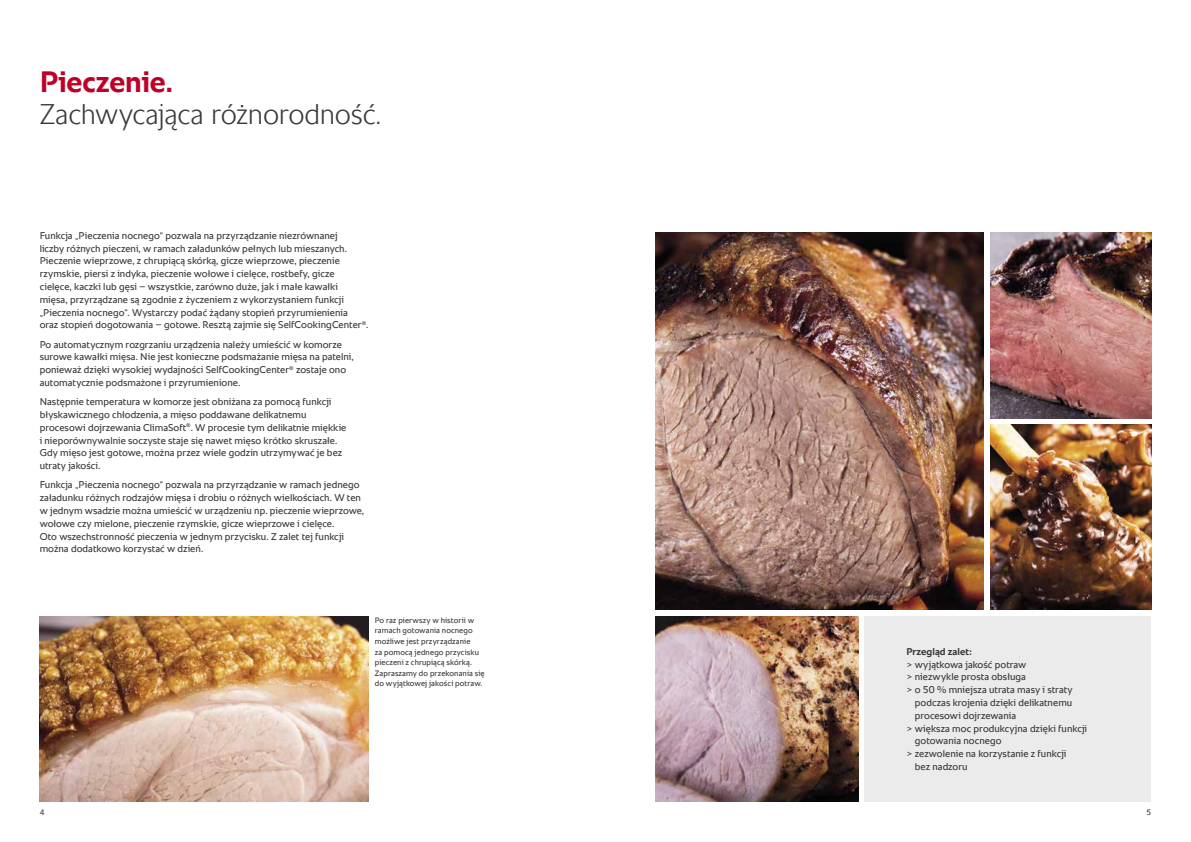
<style>
.page{position:relative;width:1191px;height:842px;background:#fff}
.page>*{position:absolute;margin:0;border:0;box-sizing:border-box;transform-origin:0 0}
.t1{font:700 30px "RATIONAL Sans TT";letter-spacing:-.005em;color:#be0027}
.t2{font:300 29px "RATIONAL Sans TT";letter-spacing:-.01em;color:#393939}
.t3{font:10px/12.8px "RATIONAL Sans TT";letter-spacing:.005em;color:#393939}
.t4{font:700 10px "RATIONAL Sans TT";letter-spacing:.01em;color:#393939}
.t5{font:8px/10.6px "RATIONAL Sans TT";letter-spacing:.015em;color:#393939}
</style>
<div class="page">
<div style="left:864px;top:616px;width:287px;height:186px;background:#ebebeb"></div>
<img style="left:990px;top:424px;width:161px;height:186px">
<img style="left:990px;top:232px;width:161px;height:186px">
<img style="left:655px;top:232px;width:328px;height:378px">
<img style="left:40px;top:616px;width:328px;height:186px">
<img style="left:655px;top:616px;width:203px;height:186px">
<h1 class="t1" style="left:40px;top:60px;width:135px">Pieczenie.</h1>
<h2 class="t2" style="left:40px;top:93px;width:343px">Zachwycająca różnorodność.</h2>
<p class="t3" style="left:40px;top:229px;width:330px">Funkcja „Pieczenia nocnego“ pozwala na przyrządzanie niezrównanej<br>liczby różnych pieczeni, w ramach załadunków pełnych lub mieszanych.<br>Pieczenie wieprzowe, z chrupiącą skórką, gicze wieprzowe, pieczenie rzymskie, piersi z indyka, pieczenie wołowe i cielęce, rostbefy, gicze cielęce, kaczki lub gęsi – wszystkie, zarówno duże, jak i małe kawałki mięsa, przyrządzane są zgodnie z życzeniem z wykorzystaniem funkcji „Pieczenia nocnego“. Wystarczy podać żądany stopień przyrumienienia oraz stopień dogotowania – gotowe. Resztą zajmie się SelfCookingCenter<sup>®</sup>.</p>
<p class="t3" style="left:40px;top:338px;width:316px">Po automatycznym rozgrzaniu urządzenia należy umieścić w komorze surowe kawałki mięsa. Nie jest konieczne podsmażanie mięsa na patelni, ponieważ dzięki wysokiej wydajności SelfCookingCenter<sup>®</sup> zostaje ono automatycznie podsmażone i przyrumienione.</p>
<p class="t3" style="left:40px;top:395px;width:308px">Następnie temperatura w komorze jest obniżana za pomocą funkcji błyskawicznego chłodzenia, a mięso poddawane delikatnemu procesowi dojrzewania ClimaSoft<sup>®</sup>. W procesie tym delikatnie miękkie i nieporównywalnie soczyste staje się nawet mięso krótko skruszałe.<br>Gdy mięso jest gotowe, można przez wiele godzin utrzymywać je bez utraty jakości.</p>
<p class="t3" style="left:40px;top:479px;width:326px">Funkcja „Pieczenia nocnego“ pozwala na przyrządzanie w ramach jednego załadunku różnych rodzajów mięsa i drobiu o różnych wielkościach. W ten w jednym wsadzie można umieścić w urządzeniu np. pieczenie wieprzowe, wołowe czy mielone, pieczenie rzymskie, gicze wieprzowe i cielęce.<br>Oto wszechstronność pieczenia w jednym przycisku. Z zalet tej funkcji można dodatkowo korzystać w dzień.</p>
<p class="t5" style="left:375px;top:615px;width:111px">Po raz pierwszy w historii w ramach gotowania nocnego możliwe jest przyrządzanie<br>za pomocą jednego przycisku pieczeni z chrupiącą skórką.<br>Zapraszamy do przekonania się do wyjątkowej jakości potraw.</p>
<p class="t4" style="left:906px;top:644px;width:67px">Przegląd zalet:</p>
<p class="t3" style="left:906px;top:658px;width:121px">&gt; wyjątkowa jakość potraw</p>
<p class="t3" style="left:906px;top:671px;width:121px">&gt; niezwykle prosta obsługa</p>
<p class="t3" style="left:906px;top:683px;width:168px">&gt; o 50 % mniejsza utrata masy i straty</p>
<p class="t3" style="left:915px;top:696px;width:159px">podczas krojenia dzięki delikatnemu</p>
<p class="t3" style="left:915px;top:709px;width:103px">procesowi dojrzewania</p>
<p class="t3" style="left:906px;top:722px;width:182px">&gt; większa moc produkcyjna dzięki funkcji</p>
<p class="t3" style="left:915px;top:735px;width:88px">gotowania nocnego</p>
<p class="t3" style="left:906px;top:747px;width:162px">&gt; zezwolenie na korzystanie z funkcji</p>
<p class="t3" style="left:915px;top:760px;width:54px">bez nadzoru</p>
<p class="t5" style="left:40px;top:807px;width:6px">4</p>
<p class="t5" style="left:1146px;top:807px;width:6px">5</p>
</div>
